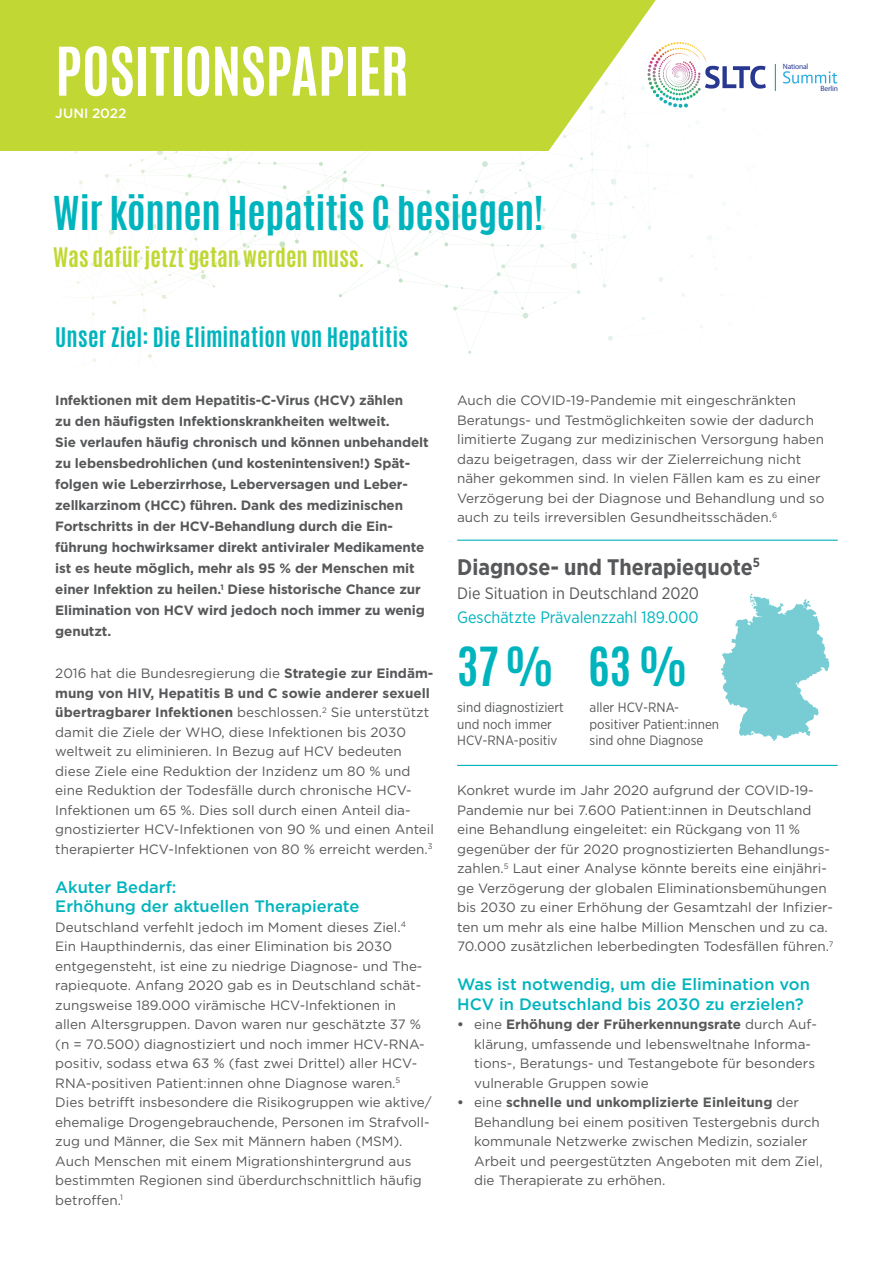
<style>
.page{position:relative;width:893px;height:1263px;background:#fff}
.page>*{position:absolute;margin:0;border:0;box-sizing:border-box;transform-origin:0 0}
.t1{font:700 57px "Antonio";letter-spacing:-.005em;color:#fff}
.t2{font:700 45px "Antonio";color:#00b4bd}
.t3{font:700 39px "Antonio";letter-spacing:-.005em;color:#00b4bd}
.t4{font:700 22.5px "Antonio";letter-spacing:.005em;color:#00b4bd}
.t5{font:700 22.5px "Antonio";color:#c1d733}
.t6{font:700 22.5px "Gotham Narrow";color:#57585a}
.t7{font:500 16.5px/19.5px "Gotham";color:#00b4bd}
.t8{font:16.5px "Gotham Narrow";color:#00b4bd}
.t9{font:16.5px "Gotham Narrow";color:#57585a}
.t10{font:13.5px/19.5px "Gotham";color:#57585a}
.t11{font:700 13.5px/21px "Gotham";letter-spacing:-.01em;color:#57585a}
.t12{font:13.5px/16.5px "Gotham Narrow";color:#57585a}
.t13{font:500 13.5px "Gotham";letter-spacing:.005em;color:#fff}
.t14{font:7.65px "Myriad Pro";letter-spacing:-.025em;color:#283890}
.s1{font-weight:700}
</style>
<div class="page">
<img style="left:72px;top:64px;width:715px;height:298px">
<img style="left:223px;top:64px;width:550px;height:200px">
<svg style="left:0;top:0;width:656px;height:151px;background:#c5d942"></svg>
<img style="left:647px;top:42px;width:119px;height:66px">
<svg style="left:783px;top:71px;width:54px;height:12px"></svg>
<svg style="left:775px;top:64px;width:1px;height:27px"></svg>
<hr style="left:457px;top:540px;width:381px;height:1px;background:#00b4bd">
<hr style="left:457px;top:765px;width:381px;height:1px;background:#00b4bd">
<svg style="left:721px;top:593px;width:108px;height:148px"></svg>
<h1 class="t1" style="left:55px;top:28px;width:355px">POSITIONSPAPIER</h1>
<p class="t13" style="left:55px;top:105px;width:73px">JUNI 2022</p>
<h3 class="t3" style="left:53px;top:183px;width:492px">Wir können Hepatitis C besiegen!</h3>
<h3 class="t5" style="left:53px;top:240px;width:313px">Was dafür jetzt getan werden muss.</h3>
<h3 class="t4" style="left:55px;top:320px;width:354px">Unser Ziel: Die Elimination von Hepatitis</h3>
<p class="t14" style="left:783px;top:62px;width:27px">National</p>
<p class="t14" style="left:821px;top:84px;width:19px">Berlin</p>
<p class="t11" style="left:55px;top:390px;width:375px">Infektionen mit dem Hepatitis-C-Virus (HCV) zählen<br>zu den häufigsten Infektionskrankheiten weltweit.<br>Sie verlaufen häufig chronisch und können unbehandelt zu lebensbedrohlichen (und kostenintensiven!) Spät&shy;folgen wie Leberzirrhose, Leberversagen und Leber&shy;zellkarzinom (HCC) führen. Dank des medizinischen Fortschritts in der HCV-Behandlung durch die Ein&shy;führung hochwirksamer direkt antiviraler Medikamente ist es heute möglich, mehr als 95 % der Menschen mit einer Infektion zu heilen.<sup>1</sup> Diese historische Chance zur Elimination von HCV wird jedoch noch immer zu wenig genutzt.</p>
<p class="t10" style="left:55px;top:663px;width:380px">2016 hat die Bundesregierung die <span class="s1">Strategie zur Eindäm&shy;mung von HIV, Hepatitis B und C sowie anderer sexuell übertragbarer Infektionen</span> beschlossen.<sup>2</sup> Sie unterstützt damit die Ziele der WHO, diese Infektionen bis 2030 weltweit zu eliminieren. In Bezug auf HCV bedeuten diese Ziele eine Reduktion der Inzidenz um 80 % und eine Reduktion der Todesfälle durch chronische HCV-Infektionen um 65 %. Dies soll durch einen Anteil dia&shy;gnostizierter HCV-Infektionen von 90 % und einen Anteil therapierter HCV-Infektionen von 80 % erreicht werden.<sup>3</sup></p>
<p class="t7" style="left:55px;top:877px;width:306px">Akuter Bedarf:<br>Erhöhung der aktuellen Therapierate</p>
<p class="t10" style="left:55px;top:917px;width:378px">Deutschland verfehlt jedoch im Moment dieses Ziel.<sup>4<br></sup>Ein Haupthindernis, das einer Elimination bis 2030 entgegensteht, ist eine zu niedrige Diagnose- und The&shy;rapiequote. Anfang 2020 gab es in Deutschland schät&shy;zungsweise 189.000 virämische HCV-Infektionen in<br>allen Altersgruppen. Davon waren nur geschätzte 37 % (n = 70.500) diagnostiziert und noch immer HCV-RNA&shy;positiv, sodass etwa 63 % (fast zwei Drittel) aller HCV-RNA-positiven Patient:innen ohne Diagnose waren.<sup>5<br></sup>Dies betrifft insbesondere die Risikogruppen wie aktive/ ehemalige Drogengebrauchende, Personen im Strafvoll&shy;zug und Männer, die Sex mit Männern haben (MSM).<br>Auch Menschen mit einem Migrationshintergrund aus bestimmten Regionen sind überdurchschnittlich häufig betroffen.<sup>1</sup></p>
<p class="t10" style="left:457px;top:390px;width:369px">Auch die COVID-19-Pandemie mit eingeschränkten Beratungs- und Testmöglichkeiten sowie der dadurch limitierte Zugang zur medizinischen Versorgung haben dazu beigetragen, dass wir der Zielerreichung nicht näher gekommen sind. In vielen Fällen kam es zu einer Verzögerung bei der Diagnose und Behandlung und so auch zu teils irreversiblen Gesundheitsschäden.<sup>6</sup></p>
<h3 class="t6" style="left:457px;top:552px;width:304px">Diagnose- und Therapiequote<sup>5</sup></h3>
<p class="t9" style="left:457px;top:583px;width:243px">Die Situation in Deutschland 2020</p>
<p class="t8" style="left:457px;top:607px;width:243px">Geschätzte Prävalenzzahl 189.000</p>
<h2 class="t2" style="left:588px;top:632px;width:100px">63 %</h2>
<p class="t12" style="left:590px;top:699px;width:131px">aller HCV-RNA&shy;positiver Patient:innen sind ohne Diagnose</p>
<h2 class="t2" style="left:457px;top:633px;width:98px">37 %</h2>
<p class="t12" style="left:457px;top:699px;width:108px">sind diagnostiziert und noch immer<br>HCV-RNA-positiv</p>
<p class="t10" style="left:457px;top:780px;width:378px">Konkret wurde im Jahr 2020 aufgrund der COVID-19- Pandemie nur bei 7.600 Patient:innen in Deutschland eine Behandlung eingeleitet: ein Rückgang von 11 % gegenüber der für 2020 prognostizierten Behandlungs&shy;zahlen.<sup>5</sup> Laut einer Analyse könnte bereits eine einjähri&shy;ge Verzögerung der globalen Eliminationsbemühungen bis 2030 zu einer Erhöhung der Gesamtzahl der Infizier&shy;ten um mehr als eine halbe Million Menschen und zu ca.<br>70.000 zusätzlichen leberbedingten Todesfällen führen.<sup>7</sup></p>
<p class="t7" style="left:457px;top:974px;width:354px">Was ist notwendig, um die Elimination von<br>HCV in Deutschland bis 2030 zu erzielen?</p>
<p class="t10" style="left:474px;top:1014px;width:343px;text-indent:-17px"><span class="s1">•</span> eine <span class="s1">Erhöhung der Früherkennungsrate</span> durch Auf&shy;klärung, umfassende und lebensweltnahe Informa&shy;tions-, Beratungs- und Testangebote für besonders vulnerable Gruppen sowie</p>
<p class="t10" style="left:474px;top:1092px;width:350px;text-indent:-17px"><span class="s1">•</span> eine <span class="s1">schnelle und unkomplizierte Einleitung</span> der Behandlung bei einem positiven Testergebnis durch kommunale Netzwerke zwischen Medizin, sozialer Arbeit und peergestützten Angeboten mit dem Ziel, die Therapierate zu erhöhen.</p>
</div>
